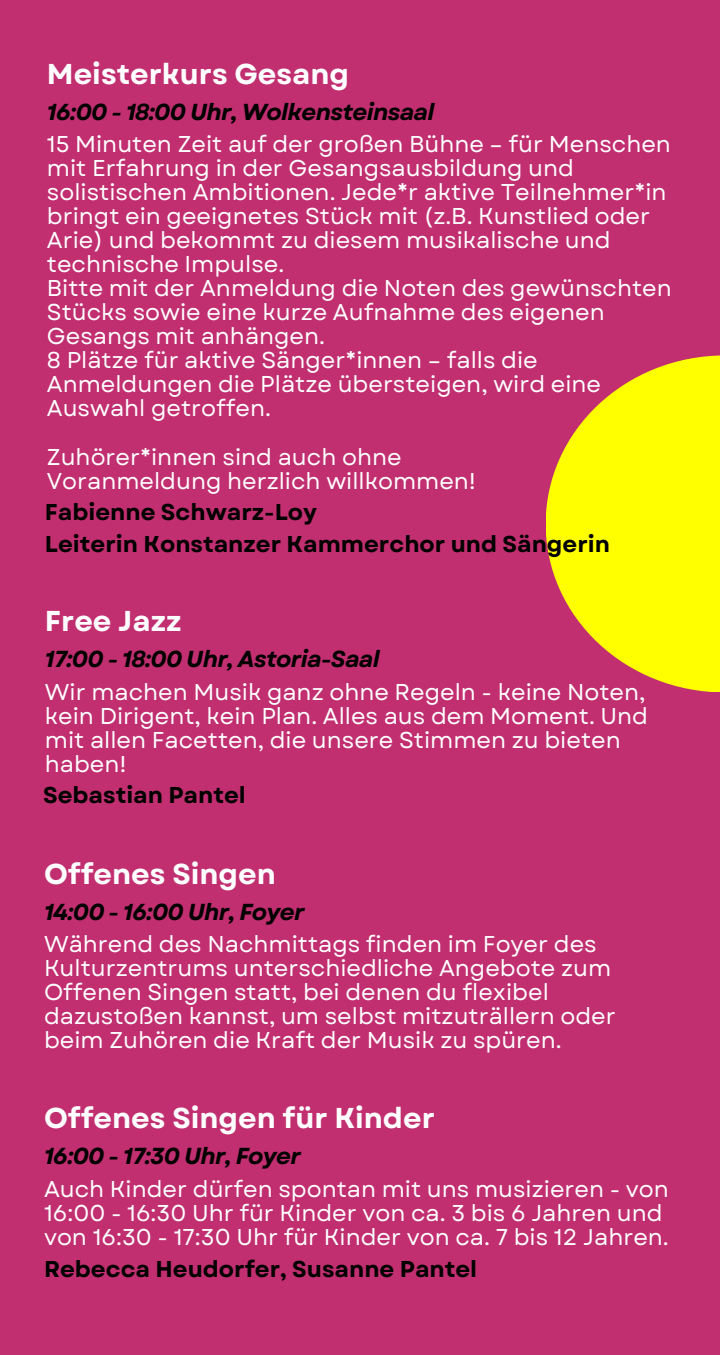
<style>
.page{position:relative;width:720px;height:1355px;background:#fff}
.page>*{position:absolute;margin:0;border:0;box-sizing:border-box;transform-origin:0 0}
.t1{font:700 28.6px "Garet";color:#fff}
.t2{font:italic 700 23px "Garet";letter-spacing:-.03em;color:#000}
.t3{font:22.8px/24px "Garet";color:#fff}
.t4{font:700 22.8px/31.6px "Garet";color:#000}
</style>
<div class="page">
<div style="left:0;top:0;width:720px;height:1354px;background:#c12f71"></div>
<svg style="left:546px;top:355px;width:174px;height:337px;fill:#ff0"></svg>
<p class="t1" style="left:47px;top:54px;width:304px">Meisterkurs Gesang</p>
<p class="t2" style="left:47px;top:95px;width:389px">16:00 - 18:00 Uhr, Wolkensteinsaal</p>
<p class="t3" style="left:47px;top:132px;width:626px">15 Minuten Zeit auf der großen Bühne – für Menschen mit Erfahrung in der Gesangsausbildung und solistischen Ambitionen. Jede*r aktive Teilnehmer*in bringt ein geeignetes Stück mit (z.B. Kunstlied oder Arie) und bekommt zu diesem musikalische und technische Impulse.</p>
<p class="t3" style="left:47px;top:276px;width:626px">Bitte mit der Anmeldung die Noten des gewünschten<br>Stücks sowie eine kurze Aufnahme des eigenen<br>Gesangs mit anhängen.</p>
<p class="t3" style="left:47px;top:348px;width:556px">8 Plätze für aktive Sänger*innen – falls die<br>Anmeldungen die Plätze übersteigen, wird eine<br>Auswahl getroffen.</p>
<p class="t3" style="left:47px;top:444px;width:356px">Zuhörer*innen sind auch ohne</p>
<h2 class="t3" style="left:47px;top:468px;width:431px">Voranmeldung herzlich willkommen!</h2>
<p class="t4" style="left:45px;top:497px;width:567px">Fabienne Schwarz-Loy<br>Leiterin Konstanzer Kammerchor und Sängerin</p>
<p class="t1" style="left:45px;top:600px;width:138px">Free Jazz</p>
<p class="t2" style="left:45px;top:642px;width:337px">17:00 - 18:00 Uhr, Astoria-Saal</p>
<h2 class="t3" style="left:45px;top:679px;width:605px">Wir machen Musik ganz ohne Regeln - keine Noten, kein Dirigent, kein Plan. Alles aus dem Moment. Und mit allen Facetten, die unsere Stimmen zu bieten haben!</h2>
<p class="t4" style="left:43px;top:779px;width:204px">Sebastian Pantel</p>
<p class="t1" style="left:44px;top:853px;width:233px">Offenes Singen</p>
<p class="t2" style="left:44px;top:895px;width:262px">14:00 - 16:00 Uhr, Foyer</p>
<p class="t3" style="left:44px;top:932px;width:573px">Während des Nachmittags finden im Foyer des Kulturzentrums unterschiedliche Angebote zum Offenen Singen statt, bei denen du flexibel dazustoßen kannst, um selbst mitzuträllern oder beim Zuhören die Kraft der Musik zu spüren.</p>
<p class="t1" style="left:44px;top:1097px;width:392px">Offenes Singen für Kinder</p>
<p class="t2" style="left:44px;top:1139px;width:259px">16:00 - 17:30 Uhr, Foyer</p>
<h2 class="t3" style="left:44px;top:1176px;width:626px">Auch Kinder dürfen spontan mit uns musizieren - von<br>16:00 - 16:30 Uhr für Kinder von ca. 3 bis 6 Jahren und von 16:30 - 17:30 Uhr für Kinder von ca. 7 bis 12 Jahren.</h2>
<p class="t4" style="left:44px;top:1253px;width:435px">Rebecca Heudorfer, Susanne Pantel</p>
</div>
